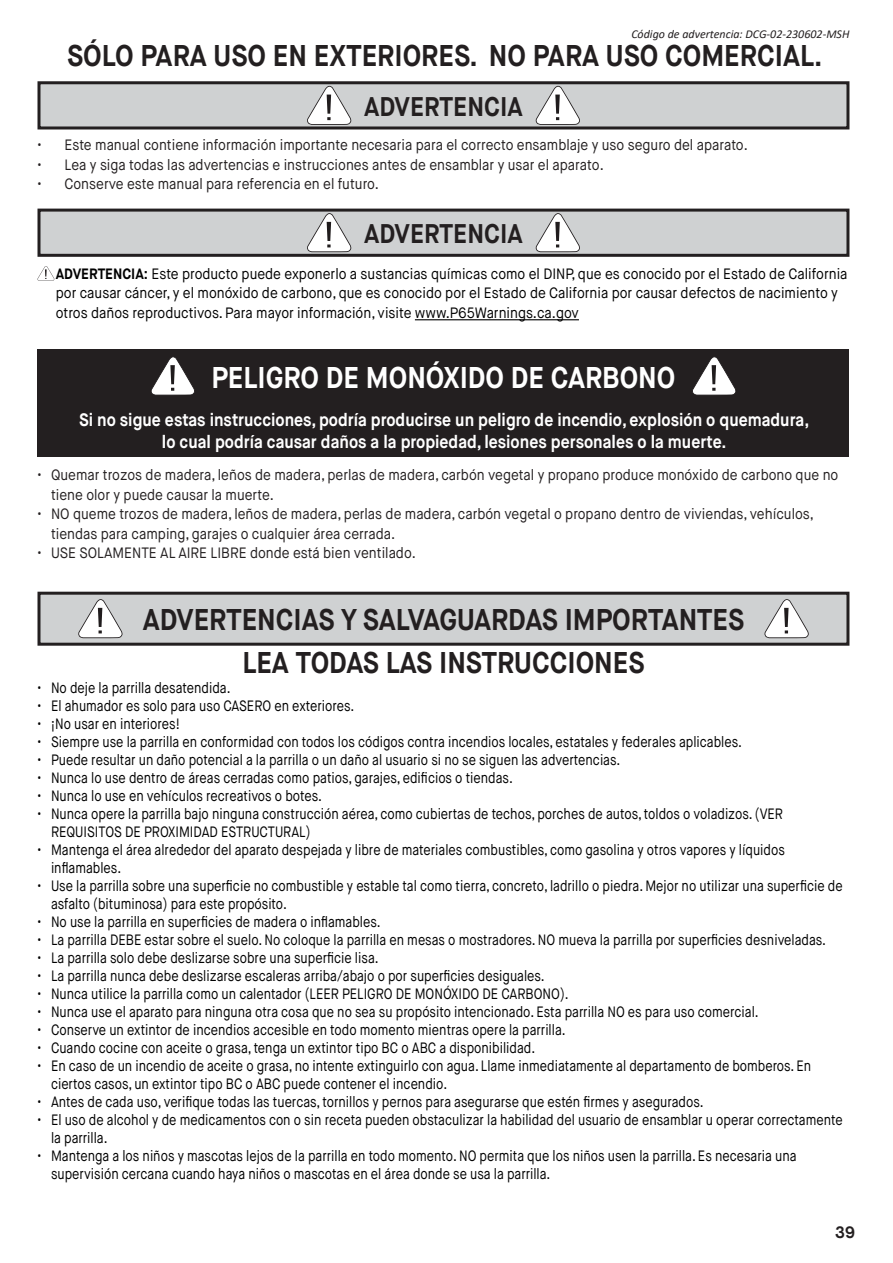
<style>
.page{position:relative;width:893px;height:1263px;background:#fff}
.page>*{position:absolute;margin:0;border:0;box-sizing:border-box;transform-origin:0 0}
.t1{font:700 30px "Maison Neue";color:#231f20;scale:.9 1}
.t2{font:700 30px "Maison Neue";color:#fff;scale:.9 1}
.t3{font:700 27px "Maison Neue";color:#231f20;scale:.9 1}
.t4{font:700 18px "Maison Neue";color:#fff;scale:.9 1}
.t5{font:700 16.5px "Maison Neue";color:#231f20}
.t6{font:15px/18px "Maison Neue";color:#000;scale:.84 1}
.t7{font:15px/19.5px "Maison Neue";color:#231f20;scale:.9 1}
.t8{font:15px/19.5px "Maison Neue";color:#000;scale:.9 1}
.t9{font:italic 12px "Calibri";color:#231f20}
.s1{font-weight:700}
</style>
<div class="page">
<div style="left:39px;top:593px;width:809px;height:51px;background:#cfd1d2"></div>
<div style="left:38px;top:592px;width:811px;height:54px;border:3px solid #231f20"></div>
<svg style="left:78px;top:599px;width:45px;height:39px"></svg>
<svg style="left:764px;top:599px;width:45px;height:39px"></svg>
<div style="left:38px;top:349px;width:811px;height:108px;background:#231f20"></div>
<svg style="left:151px;top:357px;width:44px;height:38px"></svg>
<svg style="left:692px;top:357px;width:44px;height:38px"></svg>
<div style="left:39px;top:83px;width:809px;height:45px;background:#cfd1d2"></div>
<div style="left:38px;top:81px;width:811px;height:48px;border:3px solid #231f20"></div>
<svg style="left:307px;top:86px;width:45px;height:39px"></svg>
<svg style="left:535px;top:86px;width:45px;height:39px"></svg>
<div style="left:39px;top:210px;width:809px;height:45px;background:#cfd1d2"></div>
<div style="left:38px;top:209px;width:811px;height:48px;border:3px solid #231f20"></div>
<svg style="left:307px;top:213px;width:45px;height:39px"></svg>
<svg style="left:535px;top:213px;width:45px;height:39px"></svg>
<hr style="left:415px;top:319px;width:164px;height:1px;background:#000">
<svg style="left:37px;top:266px;width:17px;height:15px"></svg>
<p class="t9" style="left:631px;top:25px;width:220px">Código de advertencia: DCG-02-230602-MSH</p>
<p class="t1" style="left:67px;top:36px;width:841px">SÓLO PARA USO EN EXTERIORES. NO PARA USO COMERCIAL.</p>
<p class="t3" style="left:364px;top:89px;width:178px">ADVERTENCIA</p>
<p class="t7" style="left:38px;top:135px;width:791px">• Este manual contiene información importante necesaria para el correcto ensamblaje y uso seguro del aparato.</p>
<p class="t7" style="left:38px;top:155px;width:631px">• Lea y siga todas las advertencias e instrucciones antes de ensamblar y usar el aparato.</p>
<p class="t7" style="left:38px;top:174px;width:381px">• Conserve este manual para referencia en el futuro.</p>
<p class="t3" style="left:364px;top:217px;width:178px">ADVERTENCIA</p>
<p class="t8" style="left:56px;top:264px;width:881px"><span class="s1">ADVERTENCIA:</span> Este producto puede exponerlo a sustancias químicas como el DINP, que es conocido por el Estado de California por causar cáncer, y el monóxido de carbono, que es conocido por el Estado de California por causar defectos de nacimiento y otros daños reproductivos. Para mayor información, visite www.P65Warnings.ca.gov</p>
<p class="t2" style="left:211px;top:358px;width:517px">PELIGRO DE MONÓXIDO DE CARBONO</p>
<p class="t4" style="left:79px;top:408px;width:813px">Si no sigue estas instrucciones, podría producirse un peligro de incendio, explosión o quemadura,</p>
<p class="t4" style="left:162px;top:430px;width:629px">lo cual podría causar daños a la propiedad, lesiones personales o la muerte.</p>
<p class="t7" style="left:51px;top:465px;width:876px;text-indent:-14px">• Quemar trozos de madera, leños de madera, perlas de madera, carbón vegetal y propano produce monóxido de carbono que no tiene olor y puede causar la muerte.</p>
<p class="t7" style="left:51px;top:504px;width:849px;text-indent:-14px">• NO queme trozos de madera, leños de madera, perlas de madera, carbón vegetal o propano dentro de viviendas, vehículos, tiendas para camping, garajes o cualquier área cerrada.</p>
<p class="t7" style="left:38px;top:543px;width:422px">• USE SOLAMENTE AL AIRE LIBRE donde está bien ventilado.</p>
<p class="t1" style="left:143px;top:601px;width:670px">ADVERTENCIAS Y SALVAGUARDAS IMPORTANTES</p>
<p class="t1" style="left:242px;top:643px;width:448px">LEA TODAS LAS INSTRUCCIONES</p>
<p class="t6" style="left:38px;top:679px;width:231px">• No deje la parrilla desatendida.</p>
<p class="t6" style="left:38px;top:697px;width:379px">• El ahumador es solo para uso CASERO en exteriores.</p>
<p class="t6" style="left:38px;top:715px;width:171px">• ¡No usar en interiores!</p>
<p class="t6" style="left:38px;top:733px;width:840px">• Siempre use la parrilla en conformidad con todos los códigos contra incendios locales, estatales y federales aplicables.</p>
<p class="t6" style="left:38px;top:751px;width:695px">• Puede resultar un daño potencial a la parrilla o un daño al usuario si no se siguen las advertencias.</p>
<p class="t6" style="left:38px;top:769px;width:567px">• Nunca lo use dentro de áreas cerradas como patios, garajes, edificios o tiendas.</p>
<p class="t6" style="left:38px;top:787px;width:340px">• Nunca lo use en vehículos recreativos o botes.</p>
<p class="t6" style="left:51px;top:805px;width:873px;text-indent:-14px">• Nunca opere la parrilla bajo ninguna construcción aérea, como cubiertas de techos, porches de autos, toldos o voladizos. (VER<br>REQUISITOS DE PROXIMIDAD ESTRUCTURAL)</p>
<p class="t6" style="left:51px;top:841px;width:875px;text-indent:-14px">• Mantenga el área alrededor del aparato despejada y libre de materiales combustibles, como gasolina y otros vapores y líquidos inflamables.</p>
<p class="t6" style="left:51px;top:877px;width:944px;text-indent:-14px">• Use la parrilla sobre una superficie no combustible y estable tal como tierra, concreto, ladrillo o piedra. Mejor no utilizar una superficie de asfalto (bituminosa) para este propósito.</p>
<p class="t6" style="left:38px;top:913px;width:410px">• No use la parrilla en superficies de madera o inflamables.</p>
<p class="t6" style="left:38px;top:931px;width:940px">• La parrilla DEBE estar sobre el suelo. No coloque la parrilla en mesas o mostradores. NO mueva la parrilla por superficies desniveladas.</p>
<p class="t6" style="left:38px;top:949px;width:408px">• La parrilla solo debe deslizarse sobre una superficie lisa.</p>
<p class="t6" style="left:38px;top:967px;width:605px">• La parrilla nunca debe deslizarse escaleras arriba/abajo o por superficies desiguales.</p>
<p class="t6" style="left:38px;top:985px;width:634px">• Nunca utilice la parrilla como un calentador (LEER PELIGRO DE MONÓXIDO DE CARBONO).</p>
<p class="t6" style="left:38px;top:1003px;width:860px">• Nunca use el aparato para ninguna otra cosa que no sea su propósito intencionado. Esta parrilla NO es para uso comercial.</p>
<p class="t6" style="left:38px;top:1021px;width:630px">• Conserve un extintor de incendios accesible en todo momento mientras opere la parrilla.</p>
<p class="t6" style="left:38px;top:1039px;width:594px">• Cuando cocine con aceite o grasa, tenga un extintor tipo BC o ABC a disponibilidad.</p>
<p class="t6" style="left:51px;top:1057px;width:907px;text-indent:-14px">• En caso de un incendio de aceite o grasa, no intente extinguirlo con agua. Llame inmediatamente al departamento de bomberos. En ciertos casos, un extintor tipo BC o ABC puede contener el incendio.</p>
<p class="t6" style="left:38px;top:1093px;width:795px">• Antes de cada uso, verifique todas las tuercas, tornillos y pernos para asegurarse que estén firmes y asegurados.</p>
<p class="t6" style="left:51px;top:1111px;width:944px;text-indent:-14px">• El uso de alcohol y de medicamentos con o sin receta pueden obstaculizar la habilidad del usuario de ensamblar u operar correctamente la parrilla.</p>
<p class="t6" style="left:51px;top:1147px;width:889px;text-indent:-14px">• Mantenga a los niños y mascotas lejos de la parrilla en todo momento. NO permita que los niños usen la parrilla. Es necesaria una supervisión cercana cuando haya niños o mascotas en el área donde se usa la parrilla.</p>
<p class="t5" style="left:835px;top:1222px;width:21px">39</p>
</div>
